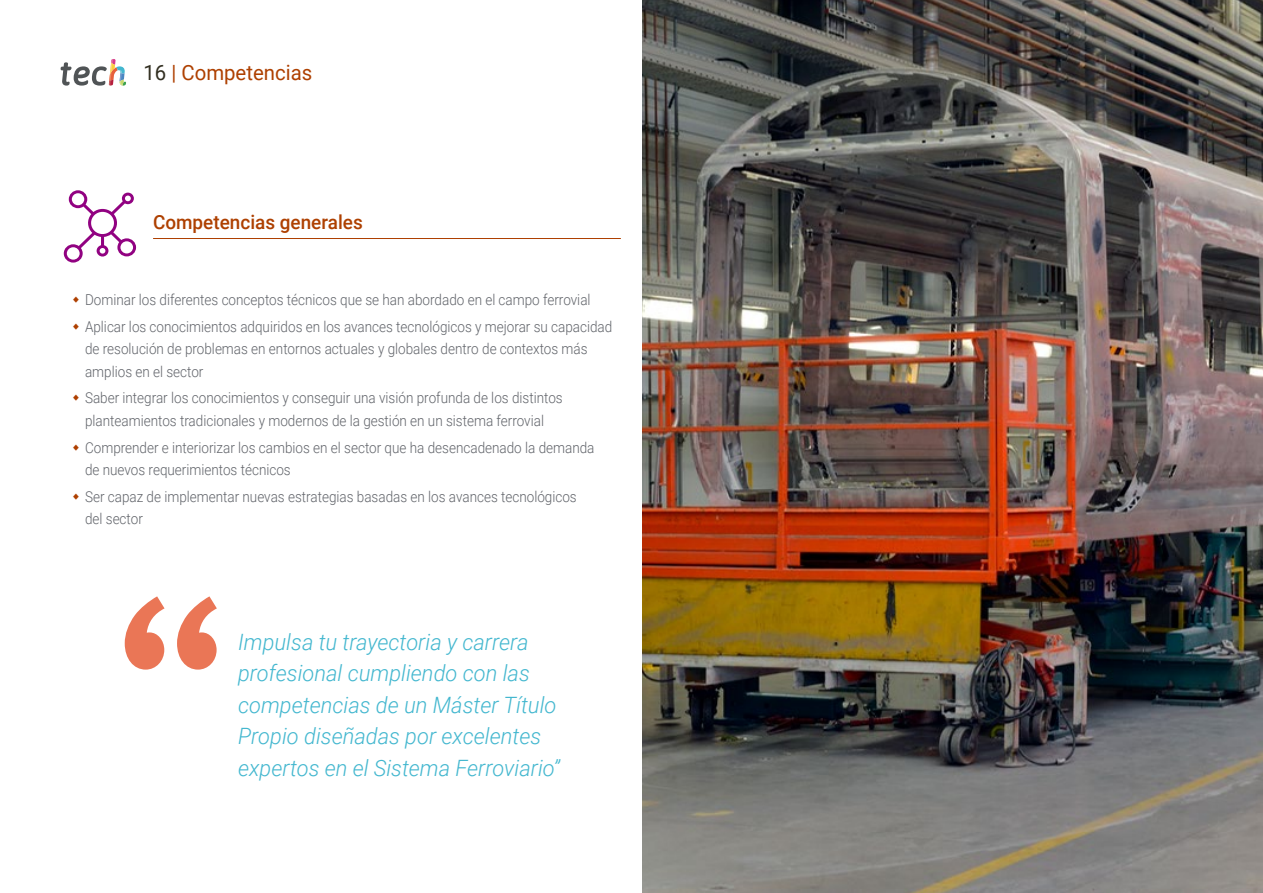
<style>
.page{position:relative;width:1263px;height:893px;background:#fff}
.page>*{position:absolute;margin:0;border:0;box-sizing:border-box;transform-origin:0 0}
.t1{font:italic 300 22.5px/31.5px "Roboto";color:#43b7cf}
.t2{font:21px "Roboto";color:#ae4000}
.t3{font:500 19.5px "Roboto";color:#ae4000}
.t4{font:300 15px/22.5px "Roboto";color:#61646a;scale:.9 1}
.s1{color:#312e20}
</style>
<div class="page">
<img style="left:642px;top:0;width:621px;height:893px">
<svg style="left:61px;top:59px;width:65px;height:27px"></svg>
<hr style="left:153px;top:238px;width:468px;height:1px;background:#ae4000">
<svg style="left:64px;top:190px;width:72px;height:73px"></svg>
<svg style="left:125px;top:596px;width:92px;height:74px"></svg>
<h2 class="t2" style="left:144px;top:57px;width:170px"><span class="s1">16</span> | Competencias</h2>
<h3 class="t3" style="left:153px;top:209px;width:211px">Competencias generales</h3>
<p class="t4" style="left:85px;top:286px;width:587px;line-height:26.7px">Dominar los diferentes conceptos técnicos que se han abordado en el campo ferrovial<br>Aplicar los conocimientos adquiridos en los avances tecnológicos y mejorar su capacidad</p>
<p class="t4" style="left:85px;top:337px;width:560px">de resolución de problemas en entornos actuales y globales dentro de contextos más amplios en el sector</p>
<p class="t4" style="left:85px;top:386px;width:532px">Saber integrar los conocimientos y conseguir una visión profunda de los distintos planteamientos tradicionales y modernos de la gestión en un sistema ferrovial</p>
<p class="t4" style="left:85px;top:435px;width:568px">Comprender e interiorizar los cambios en el sector que ha desencadenado la demanda de nuevos requerimientos técnicos</p>
<p class="t4" style="left:85px;top:485px;width:548px">Ser capaz de implementar nuevas estrategias basadas en los avances tecnológicos del sector</p>
<h1 class="t1" style="left:238px;top:625px;width:323px">Impulsa tu trayectoria y carrera profesional cumpliendo con las competencias de un Máster Título Propio diseñadas por excelentes expertos en el Sistema Ferroviario”</h1>
</div>
